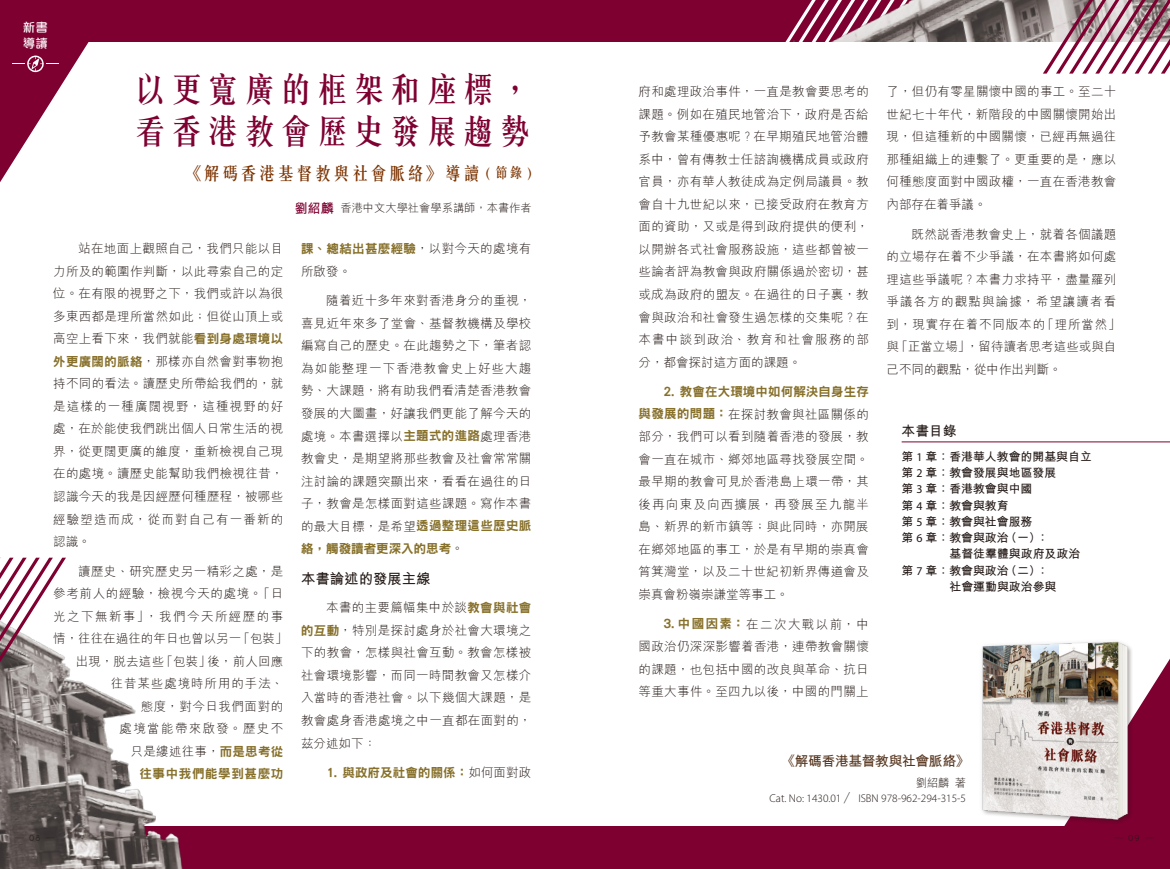
<style>
.page{position:relative;width:1170px;height:869px;background:#fff}
.page>*{position:absolute;margin:0;border:0;box-sizing:border-box;transform-origin:0 0}
.t1{font:500 33.75px/42.5px "C Song 3 HK";letter-spacing:.08em;color:#7e0031}
.t2{font:500 17.62px "C Song 3 HK";letter-spacing:.05em;color:#7c3300}
.t3{font:700 14.38px "M Hei HK";color:#221815}
.t4{font:700 13.75px "M Hei HK";letter-spacing:-.025em;color:#57361f}
.t5{font:700 13.75px "M Hei HK";color:#221815}
.t6{font:300 12.5px/22.5px "M Hei HK";letter-spacing:.025em;color:#221815;text-align:justify}
.t7{font:12.5px "DF Hei HK W9";letter-spacing:.01em;color:#87702a}
.t8{font:300 12.5px "M Hei HK";letter-spacing:.005em;color:#221815}
.t9{font:300 12.5px "M Hei HK";letter-spacing:.055em;color:#221815}
.t10{font:300 12.5px "M Hei HK";letter-spacing:.115em;color:#221815}
.t11{font:300 12.5px "M Hei HK";letter-spacing:.075em;color:#221815}
.t12{font:300 12.5px "M Hei HK";letter-spacing:.11em;color:#221815}
.t13{font:300 12.5px "M Hei HK";letter-spacing:.045em;color:#221815}
.t14{font:12.5px "DF Hei HK W9";letter-spacing:.05em;color:#87702a}
.t15{font:500 12.5px/16.2px "M Elle HK";color:#fff}
.t16{font:700 11.88px "M Hei HK";color:#221815}
.t17{font:300 11.25px "Myriad Pro";color:#221815}
.t18{font:300 11.25px "M Hei HK";color:#221815}
.t19{font:8.75px "Quicksand";color:#221815;scale:4 1}
.s1{font-size:14.12px}
.s2{font-weight:700;font-size:13.12px;color:#7e0031}
.s3{font-family:"DF Hei HK W9";font-weight:400;color:#87702a}
.s4{font-family:"M Hei HK";font-weight:300;color:#221815}
.s5{font-family:"Myriad Pro";font-weight:400}
.s6{font-family:"M Hei HK"}
</style>
<div class="page">
<div style="left:0;top:0;width:1169px;height:868px;background:#7e0031"></div>
<img style="left:784px;top:0;width:252px;height:43px">
<div style="left:0;top:43px;width:1169px;height:783px;background:#fff"></div>
<img style="left:72px;top:680px;width:111px;height:188px">
<svg style="left:0;top:557px;width:72px;height:311px"></svg>
<svg style="left:1036px;top:0;width:133px;height:74px"></svg>
<svg style="left:0;top:42px;width:331px;height:140px"></svg>
<svg style="left:901px;top:442px;width:268px;height:384px"></svg>
<svg style="left:12px;top:55px;width:47px;height:17px"></svg>
<img style="left:967px;top:606px;width:166px;height:217px">
<hr style="left:901px;top:441px;width:268px;height:1px;background:#7e0031">
<p class="t15" style="left:23px;top:19px;width:27px">新書導讀</p>
<h1 class="t1" style="left:133px;top:64px;width:400px">以更寬廣的框架和座標，看香港教會歷史發展趨勢</h1>
<h2 class="t2" style="left:184px;top:159px;width:349px">《解碼香港基督教與社會脈絡》導讀 <span class="s1">( 節錄 )</span></h2>
<p class="t18" style="left:294px;top:200px;width:239px"><span class="s2">劉紹麟</span>香港中文大學社會學系講師，本書作者</p>
<p class="t6" style="left:53px;top:237px;width:232px;text-indent:25px">站在地面上觀照自己，我們只能以目力所及的範圍作判斷，以此尋索自己的定位。在有限的視野之下，我們或許以為很多東西都是理所當然如此；但從山頂上或高空上看下來，我們就能<span class="s3">看到身處環境以外更廣闊的脈絡</span>，那樣亦自然會對事物抱持不同的看法。讀歷史所帶給我們的，就是這樣的一種廣闊視野，這種視野的好處，在於能使我們跳出個人日常生活的視界，從更闊更廣的維度，重新檢視自己現在的處境。讀歷史能幫助我們檢視往昔，認識今天的我是因經歷何種歷程，被哪些經驗塑造而成，從而對自己有一番新的認識。</p>
<p class="t6" style="left:78px;top:559px;width:207px">讀歷史、研究歷史另一精彩之處，是</p>
<p class="t9" style="left:53px;top:584px;width:231px">參考前人的經驗，檢視今天的處境。「日</p>
<p class="t10" style="left:53px;top:607px;width:232px">光之下無新事」，我們今天所經歷的事</p>
<p class="t8" style="left:53px;top:629px;width:236px">情，往往在過往的年日也曾以另一「包裝」</p>
<p class="t6" style="left:76px;top:649px;width:209px">出現，脫去這些「包裝」後，前人回應</p>
<p class="t11" style="left:111px;top:674px;width:174px">往昔某些處境時所用的手法、</p>
<p class="t13" style="left:141px;top:697px;width:144px">態度，對今日我們面對的</p>
<p class="t12" style="left:119px;top:719px;width:165px">處境當能帶來啟發。歷史不</p>
<p class="t6" style="left:131px;top:739px;width:154px">只是縷述往事，<span class="s3">而是思考從</span></p>
<p class="t14" style="left:139px;top:766px;width:145px">往事中我們能學到甚麼功</p>
<p class="t7" style="left:301px;top:241px;width:232px">課、總結出甚麼經驗<span class="s4">，以對今天的處境有</span></p>
<p class="t6" style="left:301px;top:259px;width:51px">所啟發。</p>
<p class="t6" style="left:301px;top:289px;width:232px;text-indent:25px">隨着近十多年來對香港身分的重視，喜見近年來多了堂會、基督教機構及學校編寫自己的歷史。在此趨勢之下，筆者認為如能整理一下香港教會史上好些大趨勢、大課題，將有助我們看清楚香港教會發展的大圖畫，好讓我們更能了解今天的處境。本書選擇以<span class="s3">主題式的進路</span>處理香港教會史，是期望將那些教會及社會常常關注討論的課題突顯出來，看看在過往的日子，教會是怎樣面對這些課題。寫作本書的最大目標，是希望<span class="s3">透過整理這些歷史脈</span></p>
<p class="t7" style="left:301px;top:541px;width:164px">絡，觸發讀者更深入的思考<span class="s4">。</span></p>
<p class="t3" style="left:301px;top:568px;width:131px">本書論述的發展主線</p>
<p class="t6" style="left:301px;top:595px;width:232px;text-indent:25px">本書的主要篇幅集中於談<span class="s3">教會與社會的互動</span>，特別是探討處身於社會大環境之下的教會，怎樣與社會互動。教會怎樣被社會環境影響，而同一時間教會又怎樣介入當時的香港社會。以下幾個大課題，是教會處身香港處境之中一直都在面對的，茲分述如下：</p>
<p class="t7" style="left:326px;top:765px;width:207px">1. 與政府及社會的關係：<span class="s4">如何面對政</span></p>
<p class="t6" style="left:638px;top:80px;width:232px">府和處理政治事件，一直是教會要思考的課題。例如在殖民地管治下，政府是否給予教會某種優惠呢？在早期殖民地管治體系中，曾有傳教士任諮詢機構成員或政府官員，亦有華人教徒成為定例局議員。教會自十九世紀以來，已接受政府在教育方面的資助，又或是得到政府提供的便利，以開辦各式社會服務設施，這些都曾被一些論者評為教會與政府關係過於密切，甚或成為政府的盟友。在過往的日子裏，教會與政治和社會發生過怎樣的交集呢？在本書中談到政治、教育和社會服務的部分，都會探討這方面的課題。</p>
<p class="t7" style="left:663px;top:384px;width:207px">2. 教會在大環境中如何解決自身生存</p>
<p class="t6" style="left:638px;top:402px;width:232px"><span class="s3">與發展的問題：</span>在探討教會與社區關係的部分，我們可以看到隨着香港的發展，教會一直在城市、鄉郊地區尋找發展空間。最早期的教會可見於香港島上環一帶，其後再向東及向西擴展，再發展至九龍半島、新界的新市鎮等；與此同時，亦開展在鄉郊地區的事工，於是有早期的崇真會筲箕灣堂，以及二十世紀初新界傳道會及崇真會粉嶺崇謙堂等事工。</p>
<p class="t6" style="left:638px;top:612px;width:232px;text-indent:25px"><span class="s3">3. 中國因素：</span>在二次大戰以前，中國政治仍深深影響着香港，連帶教會關懷的課題，也包括中國的改良與革命、抗日等重大事件。至四九以後，中國的門關上</p>
<p class="t6" style="left:886px;top:80px;width:231px">了，但仍有零星關懷中國的事工。至二十世紀七十年代，新階段的中國關懷開始出現，但這種新的中國關懷，已經再無過往那種組織上的連繫了。更重要的是，應以何種態度面對中國政權，一直在香港教會內部存在着爭議。</p>
<p class="t6" style="left:886px;top:222px;width:236px;text-align:left;text-indent:25px">既然說香港教會史上，就着各個議題的立場存在着不少爭議，在本書將如何處理這些爭議呢？本書力求持平，盡量羅列爭議各方的觀點與論據，希望讓讀者看到，現實存在着不同版本的「理所當然」與「正當立場」，留待讀者思考這些或與自己不同的觀點，從中作出判斷。</p>
<p class="t5" style="left:901px;top:420px;width:56px">本書目錄</p>
<p class="t16" style="left:901px;top:447px;width:192px">第 <span class="s5">1</span> 章：香港華人教會的開基與自立</p>
<p class="t16" style="left:901px;top:464px;width:156px">第 <span class="s5">2</span> 章：教會發展與地區發展</p>
<p class="t16" style="left:901px;top:480px;width:132px">第 <span class="s5">3</span> 章：香港教會與中國</p>
<p class="t16" style="left:901px;top:496px;width:109px">第 <span class="s5">4</span> 章：教會與教育</p>
<p class="t16" style="left:901px;top:512px;width:132px">第 <span class="s5">5</span> 章：教會與社會服務</p>
<p class="t16" style="left:901px;top:529px;width:148px">第 <span class="s5">6</span> 章：教會與政治（一）：</p>
<p class="t16" style="left:949px;top:545px;width:132px">基督徒羣體與政府及政治</p>
<p class="t16" style="left:901px;top:561px;width:148px">第 <span class="s5">7</span> 章：教會與政治（二）：</p>
<p class="t16" style="left:949px;top:577px;width:108px">社會運動與政治參與</p>
<p class="t4" style="left:781px;top:750px;width:190px">《解碼香港基督教與社會脈絡》</p>
<p class="t18" style="left:915px;top:774px;width:52px">劉紹麟著</p>
<p class="t17" style="left:769px;top:790px;width:198px">Cat. No: 1430.01 <span class="s6">／</span> ISBN 978-962-294-315-5</p>
<p class="t19" style="left:13px;top:832px;width:13px">-08 -</p>
<p class="t19" style="left:1111px;top:832px;width:13px">-09 -</p>
</div>
